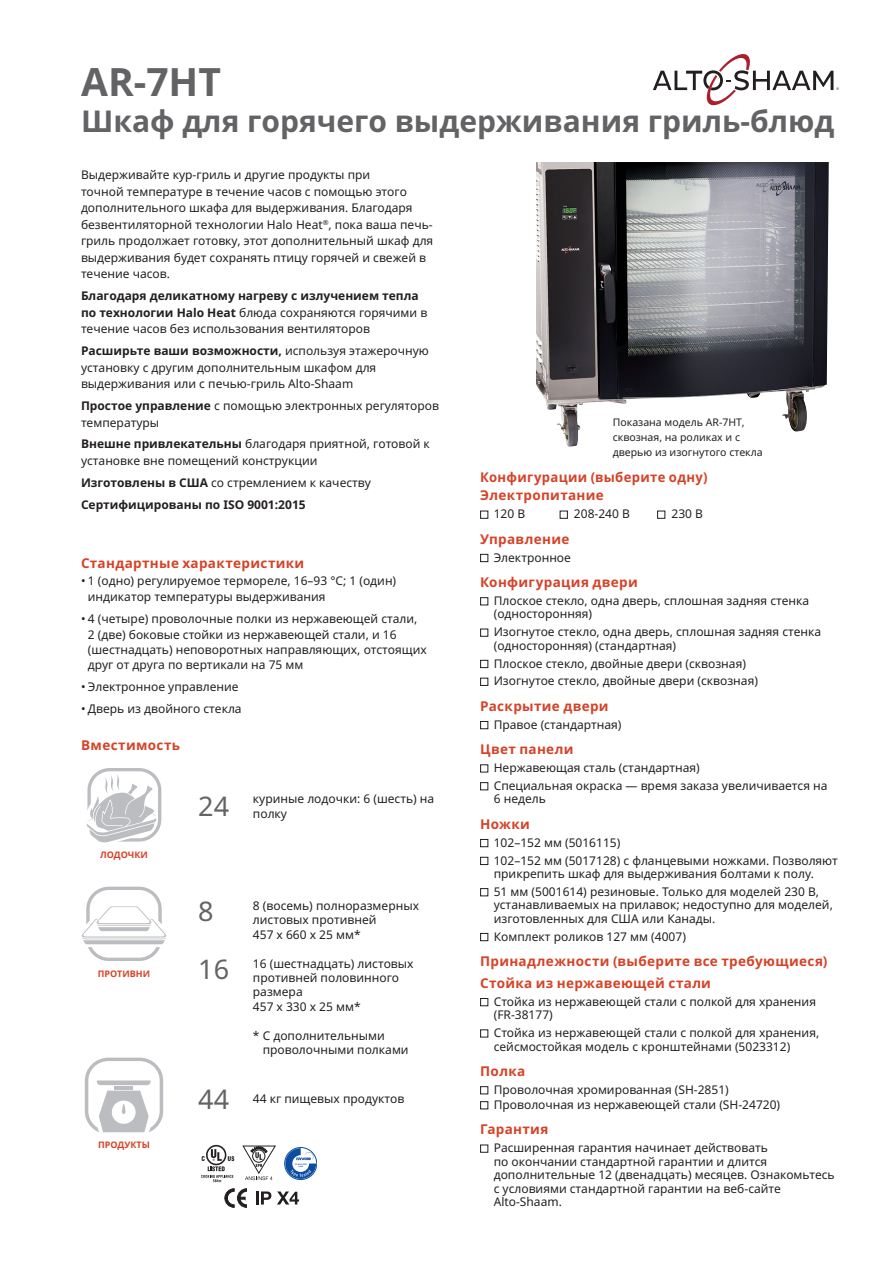
<style>
.page{position:relative;width:893px;height:1263px;background:#fff}
.page>*{position:absolute;margin:0;border:0;box-sizing:border-box;transform-origin:0 0}
.Main_Title{font:700 39px "Noto Sans UI";color:#636366}
.Main_Title-2{font:700 30px "Noto Sans UI";color:#636366}
.Capacity_Number{font:27px "Noto Sans UI";color:#636366}
.subhead_2{font:700 13.5px "Noto Sans UI";letter-spacing:.025em;color:#d64227}
.subhead_2_column_2{font:700 13.5px "Noto Sans UI";letter-spacing:.025em;color:#d64227}
.body_text{font:12px/13.5px "Noto Sans UI";color:#231f20}
.pullquote{font:12px/16.5px "Noto Sans UI";color:#231f20}
.Capacity_verbiage{font:12px/14.4px "Noto Sans UI";color:#231f20}
.pullquote-2{font:700 12px "Noto Sans UI";color:#231f20}
.body_text-2{font:10.5px/15px "Noto Sans UI";color:#231f20}
.t1{font:700 9px "Noto Sans UI";color:#d64227}
.s1{font-weight:700}
</style>
<div class="page">
<svg style="left:653px;top:54px;width:186px;height:52px"></svg>
<div style="left:480px;top:511px;width:8px;height:8px;border:1px solid #231f20"></div>
<div style="left:560px;top:511px;width:8px;height:8px;border:1px solid #231f20"></div>
<div style="left:657px;top:511px;width:8px;height:8px;border:1px solid #231f20"></div>
<div style="left:480px;top:554px;width:8px;height:8px;border:1px solid #231f20"></div>
<div style="left:480px;top:597px;width:8px;height:8px;border:1px solid #231f20"></div>
<div style="left:480px;top:629px;width:8px;height:8px;border:1px solid #231f20"></div>
<div style="left:480px;top:660px;width:8px;height:8px;border:1px solid #231f20"></div>
<div style="left:480px;top:678px;width:8px;height:8px;border:1px solid #231f20"></div>
<div style="left:480px;top:721px;width:8px;height:8px;border:1px solid #231f20"></div>
<div style="left:480px;top:764px;width:8px;height:8px;border:1px solid #231f20"></div>
<div style="left:480px;top:782px;width:8px;height:8px;border:1px solid #231f20"></div>
<div style="left:480px;top:839px;width:8px;height:8px;border:1px solid #231f20"></div>
<div style="left:480px;top:857px;width:8px;height:8px;border:1px solid #231f20"></div>
<div style="left:480px;top:888px;width:8px;height:8px;border:1px solid #231f20"></div>
<div style="left:480px;top:933px;width:8px;height:8px;border:1px solid #231f20"></div>
<div style="left:480px;top:998px;width:8px;height:8px;border:1px solid #231f20"></div>
<div style="left:480px;top:1029px;width:8px;height:8px;border:1px solid #231f20"></div>
<div style="left:480px;top:1086px;width:8px;height:8px;border:1px solid #231f20"></div>
<div style="left:480px;top:1101px;width:8px;height:8px;border:1px solid #231f20"></div>
<div style="left:480px;top:1144px;width:8px;height:8px;border:1px solid #231f20"></div>
<img style="left:536px;top:162px;width:293px;height:284px">
<div style="left:206px;top:1145px;width:20px;height:20px;border:2px solid #231f20;border-radius:50%"></div>
<svg style="left:201px;top:1149px;width:33px;height:33px"></svg>
<svg style="left:243px;top:1146px;width:32px;height:34px"></svg>
<svg style="left:224px;top:1188px;width:23px;height:20px"></svg>
<svg style="left:225px;top:1189px;width:22px;height:18px"></svg>
<div style="left:285px;top:1147px;width:32px;height:32px;border:1px solid #0d4da1;border-radius:50%"></div>
<svg style="left:285px;top:1148px;width:31px;height:31px"></svg>
<svg style="left:256px;top:1191px;width:15px;height:13px"></svg>
<svg style="left:277px;top:1191px;width:22px;height:13px"></svg>
<svg style="left:87px;top:768px;width:74px;height:75px"></svg>
<svg style="left:85px;top:1058px;width:78px;height:74px"></svg>
<svg style="left:82px;top:887px;width:84px;height:74px"></svg>
<p class="Main_Title" style="left:81px;top:54px;width:141px">AR-7HT</p>
<p class="Main_Title-2" style="left:81px;top:100px;width:755px">Шкаф для горячего выдерживания гриль-блюд</p>
<p class="body_text" style="left:81px;top:166px;width:354px;line-height:16.5px">Выдерживайте кур-гриль и другие продукты при<br>точной температуре в течение часов с помощью этого дополнительного шкафа для выдерживания. Благодаря безвентиляторной технологии Halo Heat<sup>®</sup>, пока ваша печь&shy;гриль продолжает готовку, этот дополнительный шкаф для выдерживания будет сохранять птицу горячей и свежей в течение часов.</p>
<p class="pullquote" style="left:81px;top:287px;width:348px"><span class="s1">Благодаря деликатному нагреву с излучением тепла по технологии Halo Heat</span> блюда сохраняются горячими в течение часов без использования вентиляторов</p>
<p class="pullquote" style="left:81px;top:342px;width:349px"><span class="s1">Расширьте ваши возможности,</span> используя этажерочную установку с другим дополнительным шкафом для выдерживания или с печью-гриль Alto-Shaam</p>
<p class="pullquote" style="left:81px;top:397px;width:360px"><span class="s1">Простое управление</span> с помощью электронных регуляторов температуры</p>
<p class="pullquote" style="left:81px;top:436px;width:350px"><span class="s1">Внешне привлекательны</span> благодаря приятной, готовой к установке вне помещений конструкции</p>
<p class="pullquote" style="left:81px;top:474px;width:291px"><span class="s1">Изготовлены в США</span> со стремлением к качеству</p>
<p class="pullquote-2" style="left:81px;top:496px;width:226px">Сертифицированы по ISO 9001:2015</p>
<p class="subhead_2" style="left:81px;top:553px;width:225px">Стандартные характеристики</p>
<p class="body_text" style="left:88px;top:572px;width:310px;line-height:16.5px;text-indent:-7px">• 1 (одно) регулируемое термореле, 16–93 °C; 1 (один) индикатор температуры выдерживания</p>
<p class="body_text" style="left:88px;top:610px;width:331px;line-height:16.5px;text-indent:-7px">• 4 (четыре) проволочные полки из нержавеющей стали,<br>2 (две) боковые стойки из нержавеющей стали, и 16</p>
<p class="body_text" style="left:88px;top:642px;width:340px;line-height:15px">(шестнадцать) неповоротных направляющих, отстоящих друг от друга по вертикали на 75 мм</p>
<p class="body_text" style="left:81px;top:680px;width:159px">• Электронное управление</p>
<p class="body_text" style="left:81px;top:702px;width:162px">• Дверь из двойного стекла</p>
<p class="subhead_2" style="left:81px;top:736px;width:100px">Вместимость</p>
<p class="t1" style="left:100px;top:848px;width:49px">ЛОДОЧКИ</p>
<p class="t1" style="left:98px;top:967px;width:54px">ПРОТИВНИ</p>
<p class="t1" style="left:98px;top:1138px;width:53px">ПРОДУКТЫ</p>
<p class="Capacity_Number" style="left:198px;top:788px;width:32px">24</p>
<p class="Capacity_verbiage" style="left:253px;top:791px;width:183px">куриные лодочки: 6 (шесть) на</p>
<p class="Capacity_verbiage" style="left:253px;top:806px;width:36px">полку</p>
<p class="Capacity_Number" style="left:198px;top:893px;width:17px">8</p>
<p class="Capacity_Number" style="left:198px;top:950px;width:32px">16</p>
<p class="Capacity_verbiage" style="left:253px;top:898px;width:168px">8 (восемь) полноразмерных листовых противней<br>457 x 660 x 25 мм*</p>
<p class="Capacity_verbiage" style="left:253px;top:956px;width:162px">16 (шестнадцать) листовых противней половинного размера<br>457 x 330 x 25 мм*</p>
<p class="Capacity_verbiage" style="left:263px;top:1028px;width:147px;text-indent:-10px">* С дополнительными проволочными полками</p>
<p class="Capacity_Number" style="left:198px;top:1081px;width:32px">44</p>
<p class="Capacity_verbiage" style="left:253px;top:1091px;width:153px">44 кг пищевых продуктов</p>
<p class="body_text-2" style="left:613px;top:414px;width:152px">Показана модель AR-7HT, сквозная, на роликах и с дверью из изогнутого стекла</p>
<p class="subhead_2_column_2" style="left:480px;top:468px;width:229px">Конфигурации (выберите одну)</p>
<p class="subhead_2" style="left:480px;top:486px;width:125px">Электропитание</p>
<p class="body_text" style="left:494px;top:507px;width:33px">120 В</p>
<p class="body_text" style="left:574px;top:507px;width:57px">208-240 В</p>
<p class="body_text" style="left:671px;top:507px;width:33px">230 В</p>
<p class="subhead_2" style="left:480px;top:529px;width:91px">Управление</p>
<p class="body_text" style="left:494px;top:550px;width:79px">Электронное</p>
<p class="subhead_2" style="left:480px;top:573px;width:159px">Конфигурация двери</p>
<p class="body_text" style="left:494px;top:593px;width:317px">Плоское стекло, одна дверь, сплошная задняя стенка (односторонняя)</p>
<p class="body_text" style="left:494px;top:625px;width:329px">Изогнутое стекло, одна дверь, сплошная задняя стенка (односторонняя) (стандартная)</p>
<p class="body_text" style="left:494px;top:656px;width:254px">Плоское стекло, двойные двери (сквозная)</p>
<p class="body_text" style="left:494px;top:674px;width:266px">Изогнутое стекло, двойные двери (сквозная)</p>
<p class="subhead_2" style="left:480px;top:696px;width:130px">Раскрытие двери</p>
<p class="body_text" style="left:494px;top:717px;width:129px">Правое (стандартная)</p>
<p class="subhead_2" style="left:480px;top:740px;width:95px">Цвет панели</p>
<p class="body_text" style="left:494px;top:761px;width:208px">Нержавеющая сталь (стандартная)</p>
<p class="body_text" style="left:494px;top:778px;width:335px">Специальная окраска — время заказа увеличивается на<br>6 недель</p>
<p class="subhead_2" style="left:480px;top:814px;width:51px">Ножки</p>
<p class="body_text" style="left:494px;top:835px;width:128px">102–152 мм (5016115)</p>
<p class="body_text" style="left:494px;top:853px;width:346px">102–152 мм (5017128) с фланцевыми ножками. Позволяют прикрепить шкаф для выдерживания болтами к полу.</p>
<p class="body_text" style="left:494px;top:884px;width:341px">51 мм (5001614) резиновые. Только для моделей 230 В, устанавливаемых на прилавок; недоступно для моделей, изготовленных для США или Канады.</p>
<p class="body_text" style="left:494px;top:929px;width:194px">Комплект роликов 127 мм (4007)</p>
<p class="subhead_2" style="left:480px;top:952px;width:349px">Принадлежности (выберите все требующиеся)</p>
<p class="subhead_2" style="left:480px;top:973px;width:232px">Стойка из нержавеющей стали</p>
<p class="body_text" style="left:494px;top:994px;width:324px">Стойка из нержавеющей стали с полкой для хранения (FR-38177)</p>
<p class="body_text" style="left:494px;top:1026px;width:327px">Стойка из нержавеющей стали с полкой для хранения, сейсмостойкая модель с кронштейнами (5023312)</p>
<p class="subhead_2" style="left:480px;top:1062px;width:46px">Полка</p>
<p class="body_text" style="left:494px;top:1082px;width:237px">Проволочная хромированная (SH-2851)</p>
<p class="body_text" style="left:494px;top:1097px;width:288px">Проволочная из нержавеющей стали (SH-24720)</p>
<p class="subhead_2" style="left:480px;top:1120px;width:70px">Гарантия</p>
<p class="body_text" style="left:494px;top:1141px;width:342px">Расширенная гарантия начинает действовать<br>по окончании стандартной гарантии и длится дополнительные 12 (двенадцать) месяцев. Ознакомьтесь с условиями стандартной гарантии на веб-сайте Alto-Shaam.</p>
</div>
